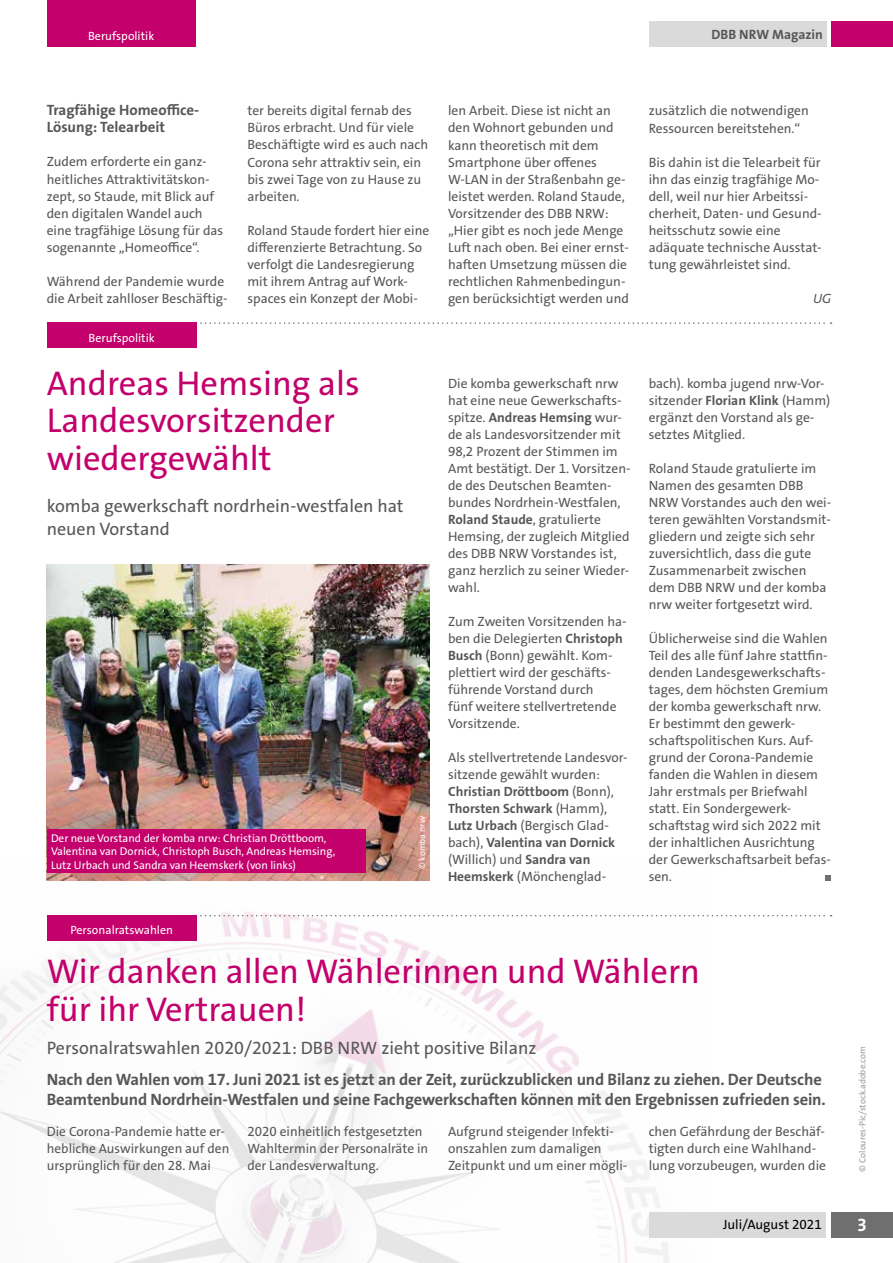
<style>
.page{position:relative;width:893px;height:1263px;background:#fff}
.page>*{position:absolute;margin:0;border:0;box-sizing:border-box;transform-origin:0 0}
.t1{font:34.5px/37.5px "The Sans Os F";color:#c3006b}
.t2{font:18px/22.5px "The Sans Os F";color:#575756}
.t3{font:700 18px "The Sans Os F";color:#fff}
.t4{font:700 16.5px/19.5px "The Sans Os F";letter-spacing:-.01em;color:#575756}
.t5{font:700 15px/17px "The Sans Os F";color:#575756}
.t6{font:13.5px/17px "The Sans Os F";color:#575756}
.t7{font:13.5px "The Sans Os F";color:#000}
.t8{font:700 13.5px "The Sans Os F";color:#575756}
.t9{font:italic 13.5px "The Sans Os F";color:#575756}
.t10{font:12px "The Sans Os F";color:#fff}
.t11{font:11.25px/13.5px "The Sans Os F";color:#fff}
.t12{font:9px "The Sans Os F";color:#706f6f}
.t13{font:9px "The Sans Os F";color:#fff}
.s1{font-weight:700}
</style>
<div class="page">
<img style="left:0;top:856px;width:711px;height:407px">
<div style="left:831px;top:1212px;width:62px;height:25px;background:#706f6f"></div>
<div style="left:649px;top:1212px;width:177px;height:25px;background:#dadada"></div>
<div style="left:649px;top:21px;width:178px;height:26px;background:#dadada"></div>
<div style="left:831px;top:21px;width:62px;height:26px;background:#c3006b"></div>
<div style="left:47px;top:0;width:149px;height:47px;background:#c3006b"></div>
<svg style="left:200px;top:322px;width:632px;height:2px"></svg>
<div style="left:47px;top:322px;width:150px;height:26px;background:#c3006b"></div>
<svg style="left:825px;top:875px;width:6px;height:6px"></svg>
<img style="left:47px;top:565px;width:382px;height:316px">
<div style="left:47px;top:829px;width:319px;height:44px;background:#c3006b"></div>
<svg style="left:197px;top:915px;width:635px;height:1px"></svg>
<div style="left:47px;top:915px;width:150px;height:25px;background:#c3006b"></div>
<p class="t10" style="left:88px;top:29px;width:68px">Berufspolitik</p>
<p class="t8" style="left:711px;top:25px;width:113px">DBB NRW Magazin</p>
<p class="t5" style="left:47px;top:102px;width:154px">Tragfähige Homeoffice-<br>Lösung: Telearbeit</p>
<p class="t6" style="left:47px;top:154px;width:178px">Zudem erforderte ein ganz&shy;heitliches Attraktivitätskon&shy;zept, so Staude, mit Blick auf den digitalen Wandel auch eine tragfähige Lösung für das sogenannte „Homeoffice“.</p>
<p class="t6" style="left:47px;top:273px;width:182px">Während der Pandemie wurde die Arbeit zahlloser Beschäftig-</p>
<p class="t10" style="left:89px;top:330px;width:68px">Berufspolitik</p>
<p class="t6" style="left:247px;top:103px;width:182px">ter bereits digital fernab des<br>Büros erbracht. Und für viele<br>Beschäftigte wird es auch nach<br>Corona sehr attraktiv sein, ein bis zwei Tage von zu Hause zu arbeiten.</p>
<p class="t6" style="left:247px;top:222px;width:183px">Roland Staude fordert hier eine differenzierte Betrachtung. So verfolgt die Landesregierung mit ihrem Antrag auf Work&shy;spaces ein Konzept der Mobi-</p>
<h1 class="t1" style="left:47px;top:365px;width:314px">Andreas Hemsing als<br>Landesvorsitzender wiedergewählt</h1>
<h2 class="t2" style="left:47px;top:495px;width:358px">komba gewerkschaft nordrhein-westfalen hat neuen Vorstand</h2>
<p class="t11" style="left:51px;top:831px;width:286px">Der neue Vorstand der komba nrw: Christian Dröttboom,<br>Valentina van Dornick, Christoph Busch, Andreas Hemsing,<br>Lutz Urbach und Sandra van Heemskerk (von links)</p>
<p class="t10" style="left:70px;top:922px;width:104px">Personalratswahlen</p>
<p class="t13" style="left:416px;top:869px;width:55px;rotate:-90deg">© komba nrw</p>
<p class="t6" style="left:448px;top:103px;width:182px">len Arbeit. Diese ist nicht an den Wohnort gebunden und kann theoretisch mit dem<br>Smartphone über offenes<br>W-LAN in der Straßenbahn ge&shy;leistet werden. Roland Staude,<br>Vorsitzender des DBB NRW: „Hier gibt es noch jede Menge<br>Luft nach oben. Bei einer ernst&shy;haften Umsetzung müssen die rechtlichen Rahmenbedingun&shy;gen berücksichtigt werden und</p>
<p class="t6" style="left:649px;top:103px;width:162px">zusätzlich die notwendigen<br>Ressourcen bereitstehen.“</p>
<p class="t6" style="left:649px;top:154px;width:175px">Bis dahin ist die Telearbeit für ihn das einzig tragfähige Mo&shy;dell, weil nur hier Arbeitssi&shy;cherheit, Daten- und Gesund&shy;heitsschutz sowie eine adäquate technische Ausstat&shy;tung gewährleistet sind.</p>
<p class="t9" style="left:813px;top:289px;width:20px">UG</p>
<p class="t6" style="left:448px;top:375px;width:184px">Die komba gewerkschaft nrw hat eine neue Gewerkschafts&shy;spitze. <span class="s1">Andreas Hemsing</span> wur&shy;de als Landesvorsitzender mit<br>98,2 Prozent der Stimmen im<br>Amt bestätigt. Der 1. Vorsitzen&shy;de des Deutschen Beamten&shy;bundes Nordrhein-Westfalen,<br><span class="s1">Roland Staude</span>, gratulierte<br>Hemsing, der zugleich Mitglied des DBB NRW Vorstandes ist, ganz herzlich zu seiner Wieder&shy;wahl.</p>
<p class="t6" style="left:448px;top:613px;width:180px">Zum Zweiten Vorsitzenden ha&shy;ben die Delegierten <span class="s1">Christoph<br>Busch</span> (Bonn) gewählt. Kom&shy;plettiert wird der geschäfts&shy;führende Vorstand durch<br>fünf weitere stellvertretende<br>Vorsitzende.</p>
<p class="t6" style="left:448px;top:749px;width:181px">Als stellvertretende Landesvor&shy;sitzende gewählt wurden:<br><span class="s1">Christian Dröttboom</span> (Bonn),<br><span class="s1">Thorsten Schwark</span> (Hamm),<br><span class="s1">Lutz Urbach</span> (Bergisch Glad&shy;bach), <span class="s1">Valentina van Dornick </span>(Willich) und <span class="s1">Sandra van<br>Heemskerk</span> (Mönchenglad-</p>
<p class="t6" style="left:649px;top:375px;width:183px">bach). komba jugend nrw-Vor&shy;sitzender <span class="s1">Florian Klink</span> (Hamm) ergänzt den Vorstand als ge&shy;setztes Mitglied.</p>
<p class="t6" style="left:649px;top:460px;width:184px">Roland Staude gratulierte im<br>Namen des gesamten DBB<br>NRW Vorstandes auch den wei&shy;teren gewählten Vorstandsmit&shy;gliedern und zeigte sich sehr zuversichtlich, dass die gute<br>Zusammenarbeit zwischen dem DBB NRW und der komba nrw weiter fortgesetzt wird.</p>
<p class="t6" style="left:649px;top:630px;width:184px">Üblicherweise sind die Wahlen<br>Teil des alle fünf Jahre stattfin&shy;denden Landesgewerkschafts&shy;tages, dem höchsten Gremium der komba gewerkschaft nrw.<br>Er bestimmt den gewerk&shy;schaftspolitischen Kurs. Auf&shy;grund der Corona-Pandemie fanden die Wahlen in diesem<br>Jahr erstmals per Briefwahl statt. Ein Sondergewerk&shy;schaftstag wird sich 2022 mit der inhaltlichen Ausrichtung der Gewerkschaftsarbeit befas&shy;sen.</p>
<h1 class="t1" style="left:47px;top:953px;width:655px">Wir danken allen Wählerinnen und Wählern für ihr Vertrauen!</h1>
<h2 class="t2" style="left:47px;top:1037px;width:491px">Personalratswahlen 2020/2021: DBB NRW zieht positive Bilanz</h2>
<p class="t4" style="left:47px;top:1070px;width:780px">Nach den Wahlen vom 17. Juni 2021 ist es jetzt an der Zeit, zurückzublicken und Bilanz zu ziehen. Der Deutsche<br>Beamtenbund Nordrhein-Westfalen und seine Fachgewerkschaften können mit den Ergebnissen zufrieden sein.</p>
<p class="t6" style="left:47px;top:1123px;width:184px">Die Corona-Pandemie hatte er&shy;hebliche Auswirkungen auf den ursprünglich für den 28. Mai</p>
<p class="t6" style="left:247px;top:1123px;width:182px">2020 einheitlich festgesetzten<br>Wahltermin der Personalräte in der Landesverwaltung.</p>
<p class="t6" style="left:448px;top:1123px;width:181px">Aufgrund steigender Infekti&shy;onszahlen zum damaligen<br>Zeitpunkt und um einer mögli-</p>
<p class="t6" style="left:649px;top:1123px;width:179px">chen Gefährdung der Beschäf&shy;tigten durch eine Wahlhand&shy;lung vorzubeugen, wurden die</p>
<p class="t12" style="left:857px;top:1171px;width:127px;rotate:-90deg">© Coloures-Pic/stock.adobe.com</p>
<p class="t7" style="left:723px;top:1216px;width:100px">Juli/August 2021</p>
<h2 class="t3" style="left:857px;top:1213px;width:11px">3</h2>
</div>
